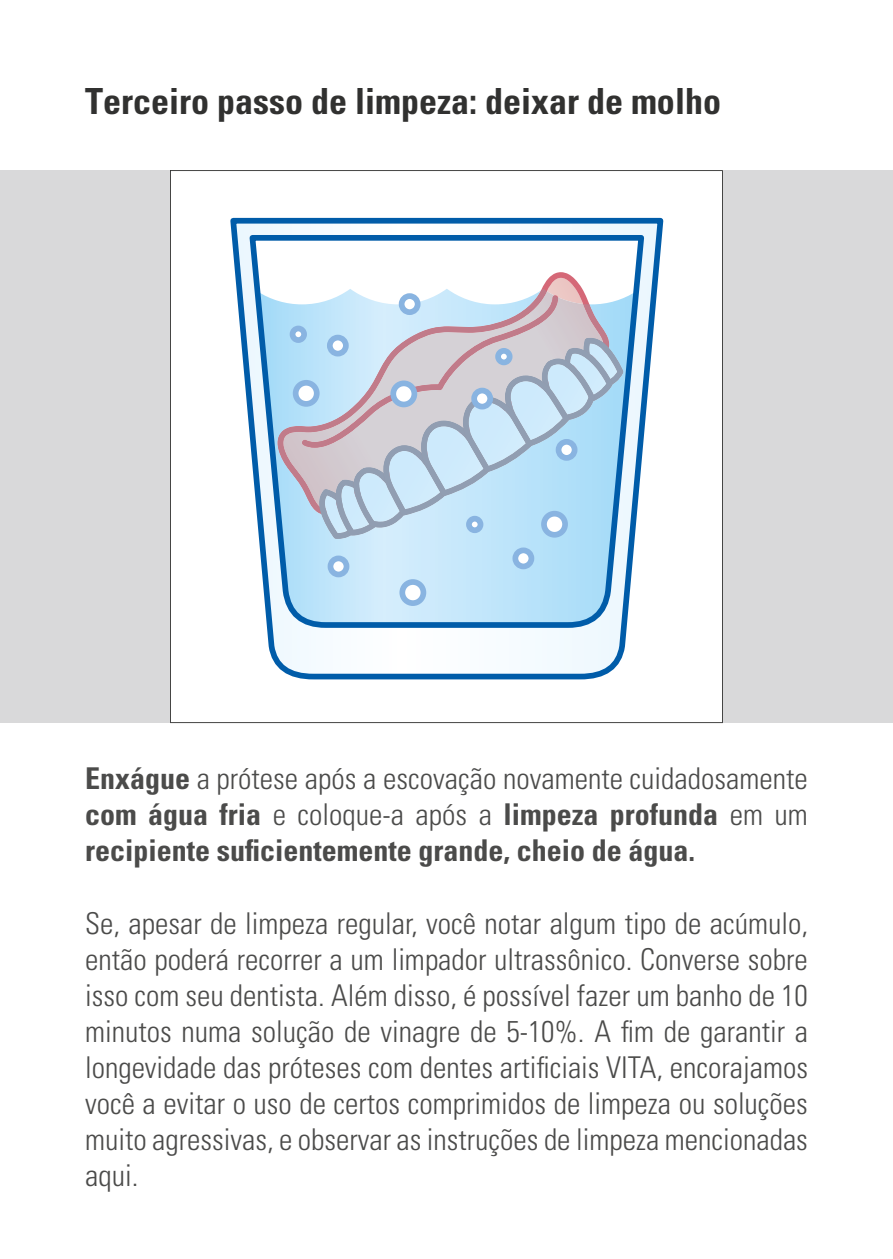
<style>
.page{position:relative;width:893px;height:1259px;background:#fff}
.page>*{position:absolute;margin:0;border:0;box-sizing:border-box;transform-origin:0 0}
.t1{font:700 condensed 36px "Univers LT";color:#313130}
.t2{font:300 condensed 30px/36px "Univers";color:#4b4b4a;text-align:justify}
.t3{font:700 condensed 30px/36px "Univers LT";color:#4b4b4a}
.s1{font-family:"Univers LT";font-weight:700}
.s2{font-family:"Univers";font-weight:300}
</style>
<div class="page">
<div style="left:0;top:170px;width:893px;height:553px;background:#d9d9da"></div>
<svg style="left:170px;top:170px;width:553px;height:553px;background:#d6e5f0"></svg>
<p class="t1" style="left:85px;top:79px;width:637px">Terceiro passo de limpeza: deixar de molho</p>
<p class="t2" style="left:85px;top:761px;width:724px"><span class="s1">Enxágue</span> a prótese após a escovação novamente cuidadosamente</p>
<p class="t3" style="left:85px;top:796px;width:724px">com água fria <span class="s2">e coloque-a após a</span> limpeza profunda <span class="s2">em um </span>recipiente suficientemente grande, cheio de água.</p>
<p class="t2" style="left:85px;top:905px;width:724px">Se, apesar de limpeza regular, você notar algum tipo de acúmulo, então poderá recorrer a um limpador ultrassônico. Converse sobre isso com seu dentista. Além disso, é possível fazer um banho de 10 minutos numa solução de vinagre de 5-10%. A fim de garantir a longevidade das próteses com dentes artificiais VITA, encorajamos você a evitar o uso de certos comprimidos de limpeza ou soluções muito agressivas, e observar as instruções de limpeza mencionadas aqui.</p>
</div>
